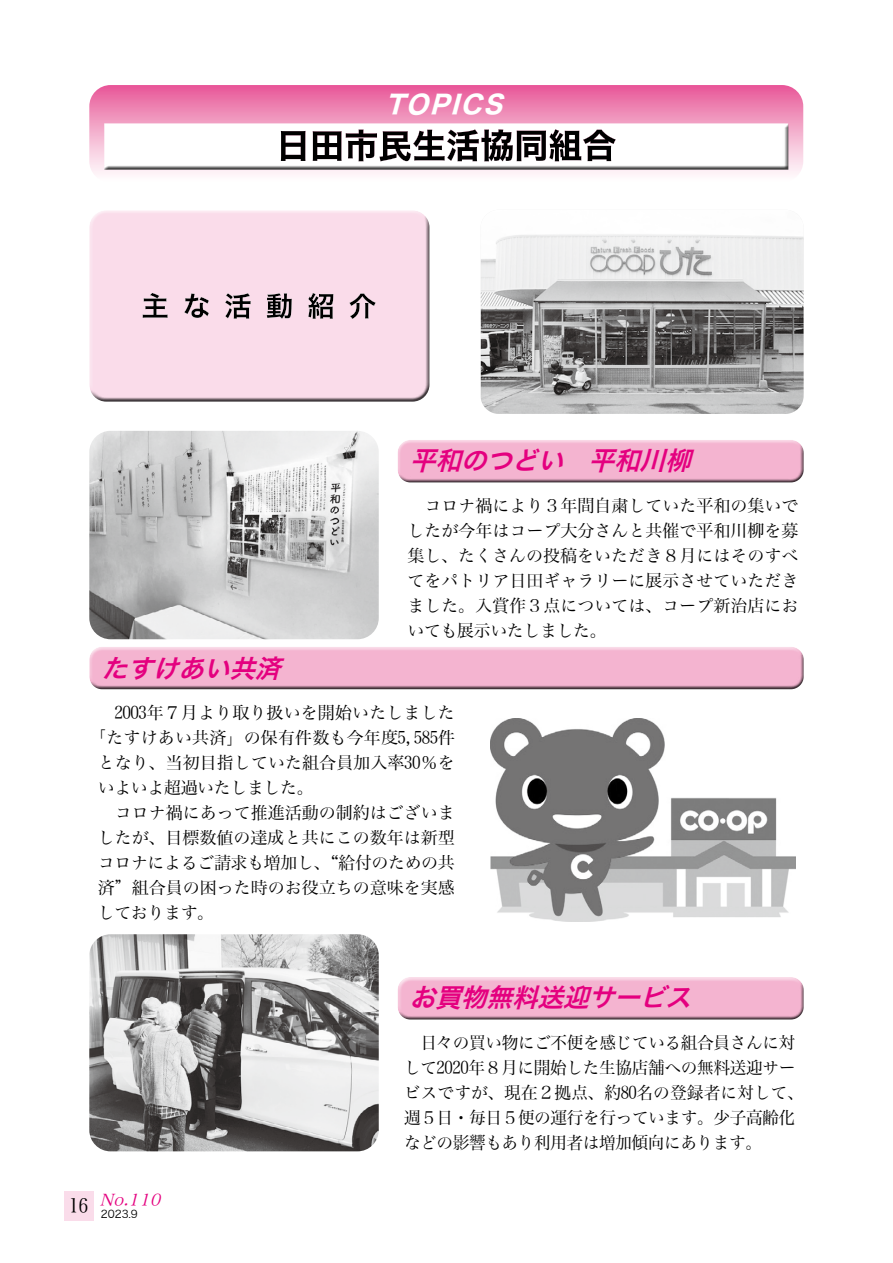
<style>
.page{position:relative;width:893px;height:1263px;background:#fff}
.page>*{position:absolute;margin:0;border:0;box-sizing:border-box;transform-origin:0 0}
.t1{font:italic 25.5px "Hiragino Kaku W6 90 ms RKSJ H";color:#e4007f}
.t2{font:italic 25.5px "Hiragino Kaku W7 90 msp RKSJ H";color:#fff}
.t3{font:19.2px "Hiragino Min W3 90 ms RKSJ H";color:#000}
.t4{font:16.95px/25px "Hiragino Min W3 90 ms RKSJ H";color:#000;text-align:justify}
.t5{font:16.95px/25px "Hiragino Min W3 90 ms RKSJ H";letter-spacing:-.025em;color:#000}
.t6{font:italic 15.9px "Hiragino Min W3 90 msp RKSJ H";color:#e4007f}
.t7{font:10.65px "Hiragino Kaku W3 90 msp RKSJ H";color:#000}
.s1{font-family:"Motoya Mincho W3 90 ms RKSJ H"}
</style>
<div class="page">
<svg style="left:89px;top:85px;width:714px;height:90px;background:#ee89b6"></svg>
<div style="left:100px;top:121px;width:691px;height:50px;background:#f19ec2"></div>
<div style="left:101px;top:122px;width:690px;height:49px;background:#000;opacity:.75"></div>
<div style="left:397px;top:437px;width:408px;height:41px;background:#fff;opacity:.75"></div>
<div style="left:397px;top:443px;width:409px;height:40px;background:#000;opacity:.75"></div>
<div style="left:397px;top:974px;width:408px;height:41px;background:#fff;opacity:.75"></div>
<div style="left:397px;top:980px;width:409px;height:40px;background:#000;opacity:.75"></div>
<div style="left:89px;top:642px;width:716px;height:43px;background:#fff;opacity:.75"></div>
<div style="left:89px;top:650px;width:717px;height:40px;background:#000;opacity:.75"></div>
<div style="left:85px;top:209px;width:346px;height:186px;background:#fff;opacity:.75"></div>
<div style="left:88px;top:215px;width:344px;height:187px;background:#000;opacity:.75"></div>
<img style="left:89px;top:934px;width:290px;height:217px">
<img style="left:89px;top:431px;width:290px;height:208px">
<img style="left:490px;top:718px;width:305px;height:203px">
<img style="left:480px;top:234px;width:324px;height:180px">
<div style="left:64px;top:1191px;width:30px;height:29px;background:#fadcea"></div>
<h1 class="t2" style="left:385px;top:91px;width:126px">TOPICS</h1>
<h1 class="t1" style="left:410px;top:447px;width:290px">平和のつどい　平和川柳</h1>
<h1 class="t1" style="left:102px;top:655px;width:188px">たすけあい共済</h1>
<p class="t4" style="left:407px;top:494px;width:393px">　コロナ禍により３年間自粛していた平和の集いでしたが今年はコープ大分さんと共催で平和川柳を募集し、たくさんの投稿をいただき８月にはそのすべてをパトリア日田ギャラリーに展示させていただきました。入賞作３点については、コープ新治店においても展示いたしました。</p>
<p class="t4" style="left:98px;top:701px;width:359px">　2003年７月より取り扱いを開始いたしました</p>
<p class="t4" style="left:89px;top:726px;width:367px">「たすけあい共済」の保有件数も今年度5,585件</p>
<p class="t4" style="left:98px;top:751px;width:359px">となり、当初目指していた組合員加入率30％を</p>
<p class="t5" style="left:98px;top:776px;width:218px">いよいよ超過いたしました。</p>
<p class="t4" style="left:98px;top:801px;width:359px">　コロナ禍にあって推進活動の制約はございま</p>
<p class="t4" style="left:98px;top:826px;width:359px">したが、目標数値の達成と共にこの数年は新型</p>
<p class="t5" style="left:98px;top:851px;width:359px">コロナによるご請求も増加し、“給付のための共</p>
<p class="t4" style="left:98px;top:876px;width:359px">済<span class="s1">”</span>組合員の困った時のお役立ちの意味を実感</p>
<p class="t4" style="left:98px;top:901px;width:118px">しております。</p>
<p class="t3" style="left:69px;top:1196px;width:21px">16</p>
<p class="t6" style="left:99px;top:1192px;width:67px">No.110</p>
<p class="t7" style="left:101px;top:1209px;width:38px">2023.9</p>
<h1 class="t1" style="left:410px;top:984px;width:290px">お買物無料送迎サービス</h1>
<p class="t5" style="left:404px;top:1031px;width:401px">　日々の買い物にご不便を感じている組合員さんに対して2020年８月に開始した生協店舗への無料送迎サービスですが、現在２拠点、約80名の登録者に対して、週５日・毎日５便の運行を行っています。少子高齢化などの影響もあり利用者は増加傾向にあります。</p>
</div>
